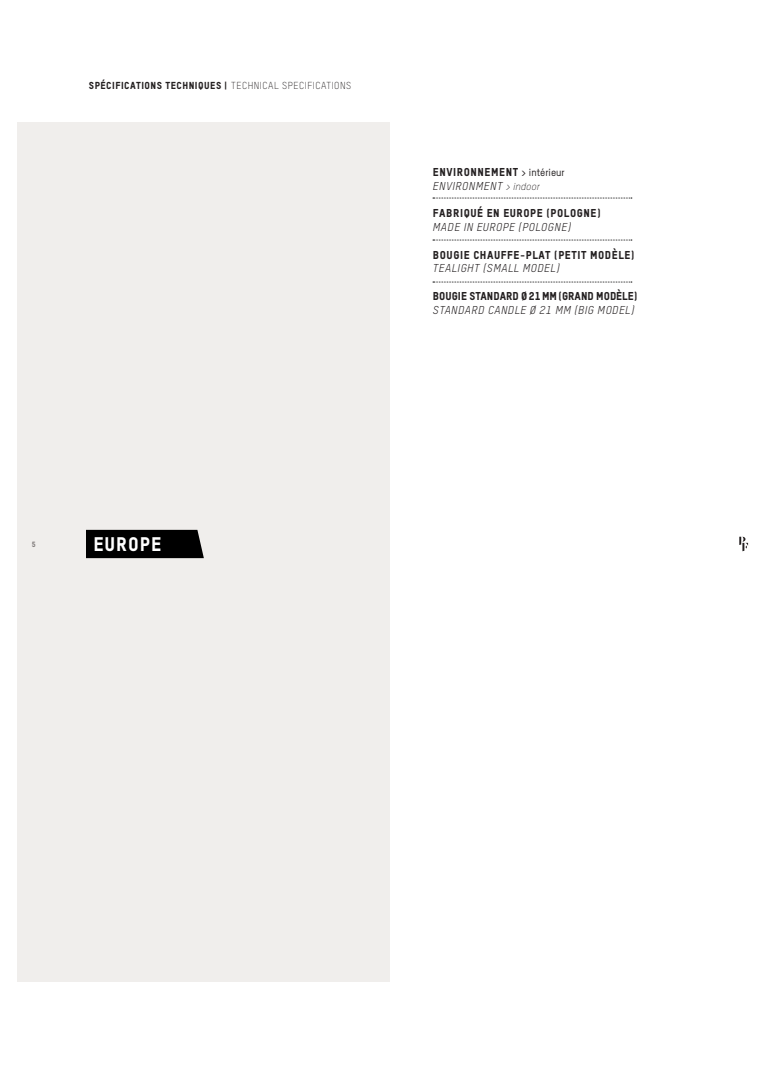
<style>
.page{position:relative;width:780px;height:1088px;background:#fff}
.page>*{position:absolute;margin:0;border:0;box-sizing:border-box;transform-origin:0 0}
.t1{font:19.38px "TSTAR Headline";letter-spacing:.05em;color:#fff}
.t2{font:11.25px/13.8px "TSTAR Headline";letter-spacing:.05em;color:#231f20}
.t3{font:italic 11.25px "TSTAR";letter-spacing:.05em;color:#231f20}
.t4{font:11.25px "TSTAR Headline";color:#231f20}
.t5{font:10px "TSTAR Headline";letter-spacing:.05em;color:#231f20}
.t6{font:7.5px "TSTAR Headline";color:#231f20}
.s1{font-family:"TSTAR";font-weight:300}
.s2{font-family:"TSTAR";font-weight:500;font-size:10px}
.s3{font-weight:300;font-size:10px}
.s4{font-family:"TSTAR";font-style:italic}
</style>
<div class="page">
<svg style="left:739px;top:537px;width:9px;height:14px"></svg>
<div style="left:18px;top:122px;width:372px;height:859px;background:#f0eeec"></div>
<svg style="left:433px;top:198px;width:199px;height:1px"></svg>
<svg style="left:433px;top:240px;width:199px;height:1px"></svg>
<svg style="left:433px;top:282px;width:199px;height:1px"></svg>
<div style="left:86px;top:530px;width:118px;height:28px;background:#000"></div>
<p class="t5" style="left:89px;top:79px;width:264px">SPÉCIFICATIONS TECHNIQUES | <span class="s1">TECHNICAL SPECIFICATIONS</span></p>
<p class="t2" style="left:433px;top:165px;width:133px">ENVIRONNEMENT <span class="s2">&gt; intérieur</span></p>
<p class="t3" style="left:433px;top:179px;width:108px">ENVIRONMENT <span class="s3">&gt; indoor</span></p>
<p class="t2" style="left:433px;top:206px;width:169px">FABRIQUÉ EN EUROPE (POLOGNE)<br><span class="s4">MADE IN EUROPE (POLOGNE)</span></p>
<p class="t2" style="left:433px;top:247px;width:203px">BOUGIE CHAUFFE-PLAT (PETIT MODÈLE)<br><span class="s4">TEALIGHT (SMALL MODEL)</span></p>
<p class="t4" style="left:433px;top:289px;width:206px">BOUGIE STANDARD Ø21MM(GRAND MODÈLE)</p>
<p class="t3" style="left:433px;top:303px;width:203px">STANDARD CANDLE Ø 21 MM (BIG MODEL)</p>
<p class="t6" style="left:32px;top:539px;width:5px">5</p>
<p class="t1" style="left:93px;top:532px;width:69px">EUROPE</p>
</div>
